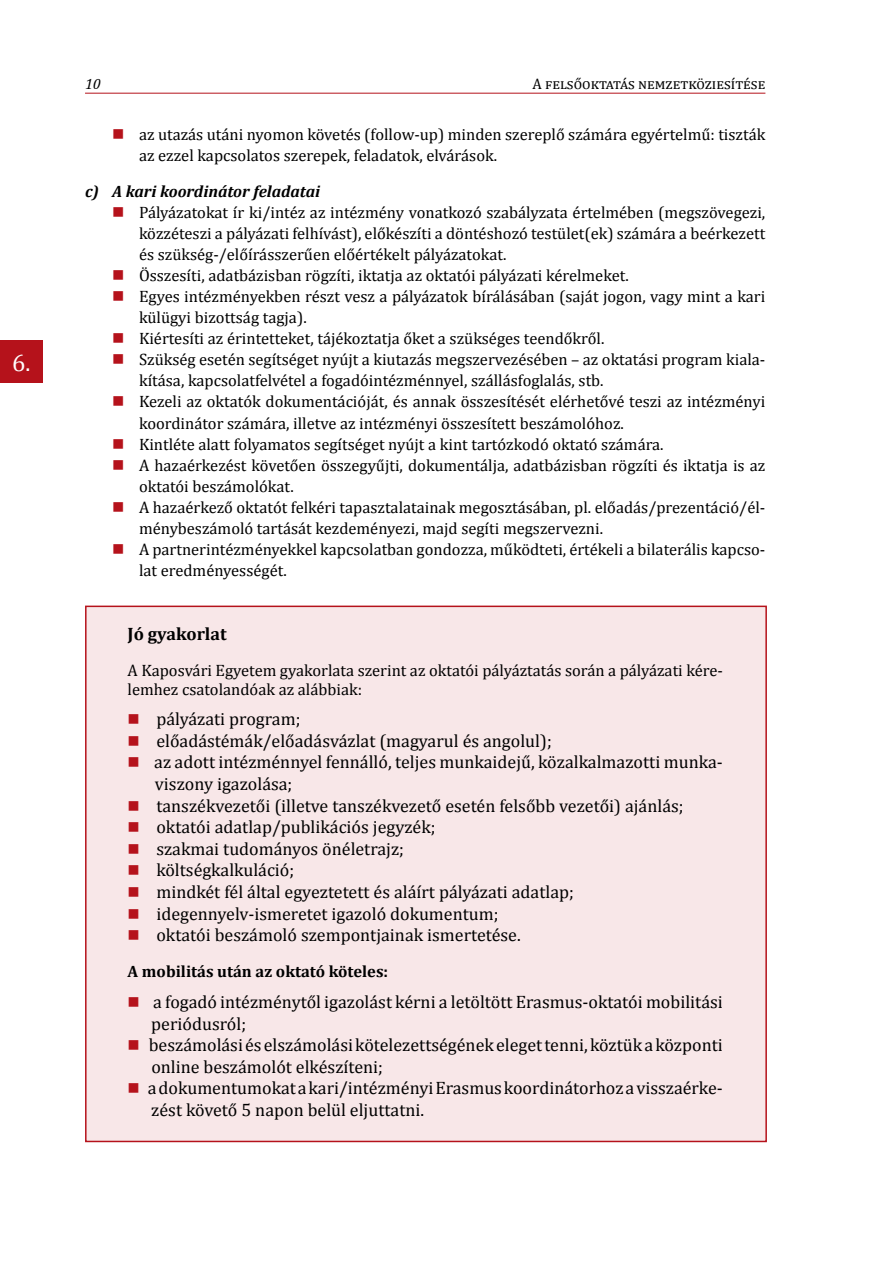
<style>
.page{position:relative;width:893px;height:1263px;background:#fff}
.page>*{position:absolute;margin:0;border:0;box-sizing:border-box;transform-origin:0 0}
.t1{font:24px "Cambria";color:#fff}
.t2{font:18px/21.6px "Cambria";color:#000}
.t3{font:700 18px "Cambria";color:#000}
.t4{font:16.5px/21px "Cambria";color:#000}
.t5{font:700 16.5px "Cambria";color:#000}
.t6{font:italic 700 16.5px "Cambria";color:#000}
.t7{font:15px "Cambria";letter-spacing:.02em;color:#000}
.t8{font:italic 15px "Cambria";color:#000}
.s1{color:#b5121b}
</style>
<div class="page">
<hr style="left:85px;top:93px;width:680px;height:1px;background:#b5121b">
<div style="left:85px;top:606px;width:682px;height:536px;background:#f8e7e8;border:2px solid #b5121b"></div>
<div style="left:0;top:340px;width:43px;height:43px;background:#b5121b"></div>
<h1 class="t1" style="left:12px;top:348px;width:20px">6.</h1>
<p class="t8" style="left:85px;top:73px;width:17px">10</p>
<p class="t7" style="left:532px;top:75px;width:234px">A felsőoktatás nemzetköziesítése</p>
<p class="t4" style="left:139px;top:124px;width:628px;text-indent:-27px"><span class="s1">■</span> az utazás utáni nyomon követés (follow-up) minden szereplő számára egyértelmű: tiszták az ezzel kapcsolatos szerepek, feladatok, elvárások.</p>
<p class="t6" style="left:85px;top:180px;width:237px">c) A kari koordinátor feladatai</p>
<p class="t4" style="left:139px;top:202px;width:628px;text-align:justify;text-indent:-27px"><span class="s1">■</span> Pályázatokat ír ki/intéz az intézmény vonatkozó szabályzata értelmében (megszövegezi, közzéteszi a pályázati felhívást), előkészíti a döntéshozó testület(ek) számára a beérkezett és szükség-/előírásszerűen előértékelt pályázatokat.</p>
<p class="t4" style="left:112px;top:265px;width:518px"><span class="s1">■</span> Összesíti, adatbázisban rögzíti, iktatja az oktatói pályázati kérelmeket.</p>
<p class="t4" style="left:139px;top:286px;width:628px;text-indent:-27px"><span class="s1">■</span> Egyes intézményekben részt vesz a pályázatok bírálásában (saját jogon, vagy mint a kari külügyi bizottság tagja).</p>
<p class="t4" style="left:112px;top:328px;width:494px"><span class="s1">■</span> Kiértesíti az érintetteket, tájékoztatja őket a szükséges teendőkről.</p>
<p class="t4" style="left:139px;top:349px;width:628px;text-indent:-27px"><span class="s1">■</span> Szükség esetén segítséget nyújt a kiutazás megszervezésében – az oktatási program kiala&shy;kítása, kapcsolatfelvétel a fogadóintézménnyel, szállásfoglalás, stb.</p>
<p class="t4" style="left:139px;top:391px;width:628px;text-indent:-27px"><span class="s1">■</span> Kezeli az oktatók dokumentációját, és annak összesítését elérhetővé teszi az intézményi koordinátor számára, illetve az intézményi összesített beszámolóhoz.</p>
<p class="t4" style="left:112px;top:433px;width:553px"><span class="s1">■</span> Kintléte alatt folyamatos segítséget nyújt a kint tartózkodó oktató számára.</p>
<p class="t4" style="left:139px;top:454px;width:628px;text-indent:-27px"><span class="s1">■</span> A hazaérkezést követően összegyűjti, dokumentálja, adatbázisban rögzíti és iktatja is az oktatói beszámolókat.</p>
<p class="t4" style="left:139px;top:496px;width:628px;text-indent:-27px"><span class="s1">■</span> A hazaérkező oktatót felkéri tapasztalatainak megosztásában, pl. előadás/prezentáció/él&shy;ménybeszámoló tartását kezdeményezi, majd segíti megszervezni.</p>
<p class="t4" style="left:139px;top:538px;width:628px;text-indent:-27px"><span class="s1">■</span> A partnerintézményekkel kapcsolatban gondozza, működteti, értékeli a bilaterális kapcso&shy;lat eredményességét.</p>
<p class="t3" style="left:128px;top:621px;width:101px">Jó gyakorlat</p>
<p class="t4" style="left:128px;top:662px;width:597px;line-height:18.1px">A Kaposvári Egyetem gyakorlata szerint az oktatói pályáztatás során a pályázati kére&shy;lemhez csatolandóak az alábbiak:</p>
<p class="t2" style="left:128px;top:708px;width:174px"><span class="s1">■</span> pályázati program;</p>
<p class="t2" style="left:128px;top:730px;width:426px"><span class="s1">■</span> előadástémák/előadásvázlat (magyarul és angolul);</p>
<p class="t2" style="left:155px;top:751px;width:569px;text-indent:-27px"><span class="s1">■</span> az adott intézménnyel fennálló, teljes munkaidejű, közalkalmazotti munka&shy;viszony igazolása;</p>
<p class="t2" style="left:128px;top:794px;width:558px"><span class="s1">■</span> tanszékvezetői (illetve tanszékvezető esetén felsőbb vezetői) ajánlás;</p>
<p class="t2" style="left:128px;top:816px;width:309px"><span class="s1">■</span> oktatói adatlap/publikációs jegyzék;</p>
<p class="t2" style="left:128px;top:838px;width:278px"><span class="s1">■</span> szakmai tudományos önéletrajz;</p>
<p class="t2" style="left:128px;top:859px;width:168px"><span class="s1">■</span> költségkalkuláció;</p>
<p class="t2" style="left:128px;top:881px;width:448px"><span class="s1">■</span> mindkét fél által egyeztetett és aláírt pályázati adatlap;</p>
<p class="t2" style="left:128px;top:902px;width:372px"><span class="s1">■</span> idegennyelv-ismeretet igazoló dokumentum;</p>
<p class="t2" style="left:128px;top:924px;width:395px"><span class="s1">■</span> oktatói beszámoló szempontjainak ismertetése.</p>
<p class="t5" style="left:128px;top:960px;width:262px">A mobilitás után az oktató köteles:</p>
<p class="t2" style="left:151px;top:991px;width:573px;text-indent:-24px"><span class="s1">■</span> a fogadó intézménytől igazolást kérni a letöltött Erasmus-oktatói mobilitási periódusról;</p>
<p class="t2" style="left:151px;top:1034px;width:573px;text-indent:-24px"><span class="s1">■</span> beszámolási és elszámolási kötelezettségének eleget tenni, köztük a központi online beszámolót elkészíteni;</p>
<p class="t2" style="left:151px;top:1077px;width:573px;text-indent:-24px"><span class="s1">■</span> a dokumentumokat a kari/intézményi Erasmus koordinátorhoz a visszaérke&shy;zést követő 5 napon belül eljuttatni.</p>
</div>
